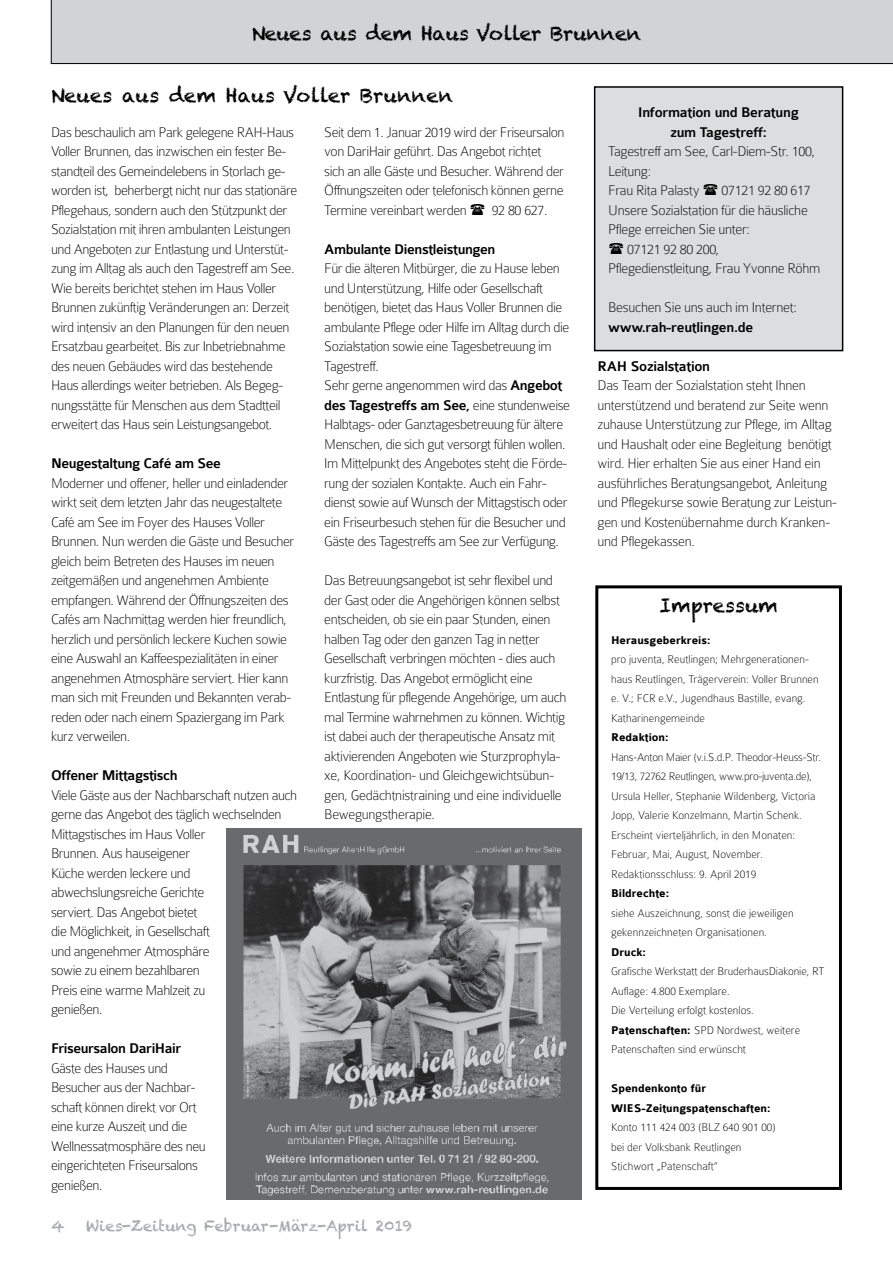
<style>
.page{position:relative;width:893px;height:1263px;background:#fff}
.page>*{position:absolute;margin:0;border:0;box-sizing:border-box;transform-origin:0 0}
.t1{font:19.5px "Chalkduster";color:#000}
.t2{font:19.5px "Chalkduster";letter-spacing:-.02em;color:#000}
.t3{font:100 15px/19.5px "Colaborate";letter-spacing:-.03em;color:#000}
.t4{font:500 15px/19.5px "Colaborate";letter-spacing:-.03em;color:#000;text-align:center}
.t5{font:15px "Chalkduster";color:#a7a9ac}
.t6{font:100 12px/19.5px "Colaborate";color:#000}
.t7{font:700 12px/19.5px "Colaborate";color:#000}
.s1{font-weight:500}
.s2{font-weight:700}
</style>
<div class="page">
<div style="left:51px;top:0;width:842px;height:64px;background:#d1d3d4"></div>
<div style="left:595px;top:585px;width:247px;height:605px;border:3px solid #000"></div>
<img style="left:226px;top:829px;width:355px;height:370px">
<div style="left:595px;top:87px;width:248px;height:264px;background:#dcddde"></div>
<div style="left:594px;top:86px;width:249px;height:265px;border:2px solid #000"></div>
<h1 class="t2" style="left:252px;top:22px;width:391px">Neues aus dem Haus Voller Brunnen</h1>
<h1 class="t1" style="left:51px;top:84px;width:404px">Neues aus dem Haus Voller Brunnen</h1>
<p class="t3" style="left:51px;top:122px;width:248px">Das beschaulich am Park gelegene RAH-Haus Voller Brunnen, das inzwischen ein fester Be&shy;standteil des Gemeindelebens in Storlach ge&shy;worden ist, beherbergt nicht nur das stationäre Pflegehaus, sondern auch den Stützpunkt der Sozialstation mit ihren ambulanten Leistungen und Angeboten zur Entlastung und Unterstüt&shy;zung im Alltag als auch den Tagestreff am See.<br>Wie bereits berichtet stehen im Haus Voller Brunnen zukünftig Veränderungen an: Derzeit wird intensiv an den Planungen für den neuen Ersatzbau gearbeitet. Bis zur Inbetriebnahme des neuen Gebäudes wird das bestehende Haus allerdings weiter betrieben. Als Begeg&shy;nungsstätte für Menschen aus dem Stadtteil erweitert das Haus sein Leistungsangebot.</p>
<p class="t4" style="left:51px;top:454px;width:171px">Neugestaltung Café am See</p>
<p class="t3" style="left:51px;top:473px;width:245px">Moderner und offener, heller und einladender wirkt seit dem letzten Jahr das neugestaltete Café am See im Foyer des Hauses Voller Brunnen. Nun werden die Gäste und Besucher gleich beim Betreten des Hauses im neuen zeitgemäßen und angenehmen Ambiente empfangen. Während der Öffnungszeiten des Cafés am Nachmittag werden hier freundlich, herzlich und persönlich leckere Kuchen sowie eine Auswahl an Kaffeespezialitäten in einer angenehmen Atmosphäre serviert. Hier kann man sich mit Freunden und Bekannten verab&shy;reden oder nach einem Spaziergang im Park kurz verweilen.</p>
<p class="t4" style="left:51px;top:766px;width:128px">Offener Mittagstisch</p>
<p class="t3" style="left:51px;top:785px;width:248px">Viele Gäste aus der Nachbarschaft nutzen auch gerne das Angebot des täglich wechselnden<br>Mittagstisches im Haus Voller<br>Brunnen. Aus hauseigener<br>Küche werden leckere und abwechslungsreiche Gerichte<br>serviert. Das Angebot bietet<br>die Möglichkeit, in Gesellschaft<br>und angenehmer Atmosphäre<br>sowie zu einem bezahlbaren<br>Preis eine warme Mahlzeit zu<br>genießen.</p>
<p class="t4" style="left:51px;top:1039px;width:132px">Friseursalon DariHair</p>
<p class="t3" style="left:51px;top:1058px;width:156px">Gäste des Hauses und<br>Besucher aus der Nachbar&shy;schaft können direkt vor Ort eine kurze Auszeit und die<br>Wellnessatmosphäre des neu eingerichteten Friseursalons genießen.</p>
<p class="t3" style="left:324px;top:122px;width:242px">Seit dem 1. Januar 2019 wird der Friseursalon von DariHair geführt. Das Angebot richtet sich an alle Gäste und Besucher. Während der Öffnungszeiten oder telefonisch können gerne Termine vereinbart werden</p>
<p class="t3" style="left:492px;top:200px;width:57px">92 80 627.</p>
<p class="t4" style="left:324px;top:240px;width:173px">Ambulante Dienstleistungen</p>
<p class="t3" style="left:324px;top:259px;width:247px">Für die älteren Mitbürger, die zu Hause leben und Unterstützung, Hilfe oder Gesellschaft benötigen, bietet das Haus Voller Brunnen die ambulante Pflege oder Hilfe im Alltag durch die Sozialstation sowie eine Tagesbetreuung im Tagestreff.<br>Sehr gerne angenommen wird das <span class="s1">Angebot des Tagestreffs am See,</span> eine stundenweise Halbtags- oder Ganztagesbetreuung für ältere Menschen, die sich gut versorgt fühlen wollen.<br>Im Mittelpunkt des Angebotes steht die Förde&shy;rung der sozialen Kontakte. Auch ein Fahr&shy;dienst sowie auf Wunsch der Mittagstisch oder ein Friseurbesuch stehen für die Besucher und Gäste des Tagestreffs am See zur Verfügung.</p>
<p class="t3" style="left:324px;top:571px;width:244px">Das Betreuungsangebot ist sehr flexibel und der Gast oder die Angehörigen können selbst entscheiden, ob sie ein paar Stunden, einen halben Tag oder den ganzen Tag in netter Gesellschaft verbringen möchten - dies auch kurzfristig. Das Angebot ermöglicht eine Entlastung für pflegende Angehörige, um auch mal Termine wahrnehmen zu können. Wichtig ist dabei auch der therapeutische Ansatz mit aktivierenden Angeboten wie Sturzprophyla&shy;xe, Koordination- und Gleichgewichtsübun&shy;gen, Gedächtnistraining und eine individuelle Bewegungstherapie.</p>
<p class="t5" style="left:51px;top:1217px;width:15px">4</p>
<p class="t5" style="left:86px;top:1217px;width:327px">Wies-Zeitung Februar-März-April 2019</p>
<p class="t4" style="left:638px;top:103px;width:162px">Information und Beratung zum Tagestreff:</p>
<p class="t3" style="left:608px;top:142px;width:208px">Tagestreff am See, Carl-Diem-Str. 100,<br>Leitung:<br>Frau Rita Palasty</p>
<p class="t3" style="left:722px;top:181px;width:90px">07121 92 80 617</p>
<p class="t3" style="left:608px;top:200px;width:201px">Unsere Sozialstation für die häusliche</p>
<p class="t3" style="left:608px;top:220px;width:143px">Pflege erreichen Sie unter:</p>
<p class="t3" style="left:627px;top:239px;width:94px">07121 92 80 200,</p>
<p class="t3" style="left:608px;top:259px;width:214px">Pflegedienstleitung, Frau Yvonne Röhm</p>
<p class="t3" style="left:608px;top:298px;width:190px">Besuchen Sie uns auch im Internet:</p>
<p class="t4" style="left:608px;top:318px;width:147px">www.rah-reutlingen.de</p>
<p class="t4" style="left:598px;top:357px;width:114px">RAH Sozialstation</p>
<p class="t3" style="left:598px;top:376px;width:241px">Das Team der Sozialstation steht Ihnen unterstützend und beratend zur Seite wenn zuhause Unterstützung zur Pflege, im Alltag und Haushalt oder eine Begleitung benötigt wird. Hier erhalten Sie aus einer Hand ein ausführliches Beratungsangebot, Anleitung und Pflegekurse sowie Beratung zur Leistun&shy;gen und Kostenübernahme durch Kranken&shy;und Pflegekassen.</p>
<h1 class="t1" style="left:659px;top:594px;width:120px">Impressum</h1>
<p class="t7" style="left:611px;top:631px;width:101px">Herausgeberkreis:</p>
<p class="t6" style="left:611px;top:650px;width:209px">pro juventa, Reutlingen; Mehrgenerationen&shy;haus Reutlingen, Trägerverein: Voller Brunnen e. V.; FCR e.V., Jugendhaus Bastille, evang.<br>Katharinengemeinde</p>
<p class="t7" style="left:611px;top:728px;width:59px">Redaktion:</p>
<p class="t6" style="left:611px;top:747px;width:211px">Hans-Anton Maier (v.i.S.d.P. Theodor-Heuss-Str.<br>19/13, 72762 Reutlingen, www.pro-juventa.de), Ursula Heller, Stephanie Wildenberg, Victoria Jopp, Valerie Konzelmann, Martin Schenk.<br>Erscheint vierteljährlich, in den Monaten:<br>Februar, Mai, August, November.<br>Redaktionsschluss: 9. April 2019</p>
<p class="t7" style="left:611px;top:884px;width:60px">Bildrechte:</p>
<p class="t6" style="left:611px;top:903px;width:184px">siehe Auszeichnung, sonst die jeweiligen gekennzeichneten Organisationen.</p>
<p class="t7" style="left:611px;top:943px;width:36px">Druck:</p>
<p class="t6" style="left:611px;top:962px;width:215px">Grafische Werkstatt der BruderhausDiakonie, RT Auflage: 4.800 Exemplare.<br>Die Verteilung erfolgt kostenlos.<br><span class="s2">Patenschaften:</span> SPD Nordwest, weitere Patenschaften sind erwünscht</p>
<p class="t7" style="left:611px;top:1079px;width:161px">Spendenkonto für<br>WIES-Zeitungspatenschaften:</p>
<p class="t6" style="left:611px;top:1118px;width:166px">Konto 111 424 003 (BLZ 640 901 00) bei der Volksbank Reutlingen<br>Stichwort „Patenschaft“</p>
</div>
